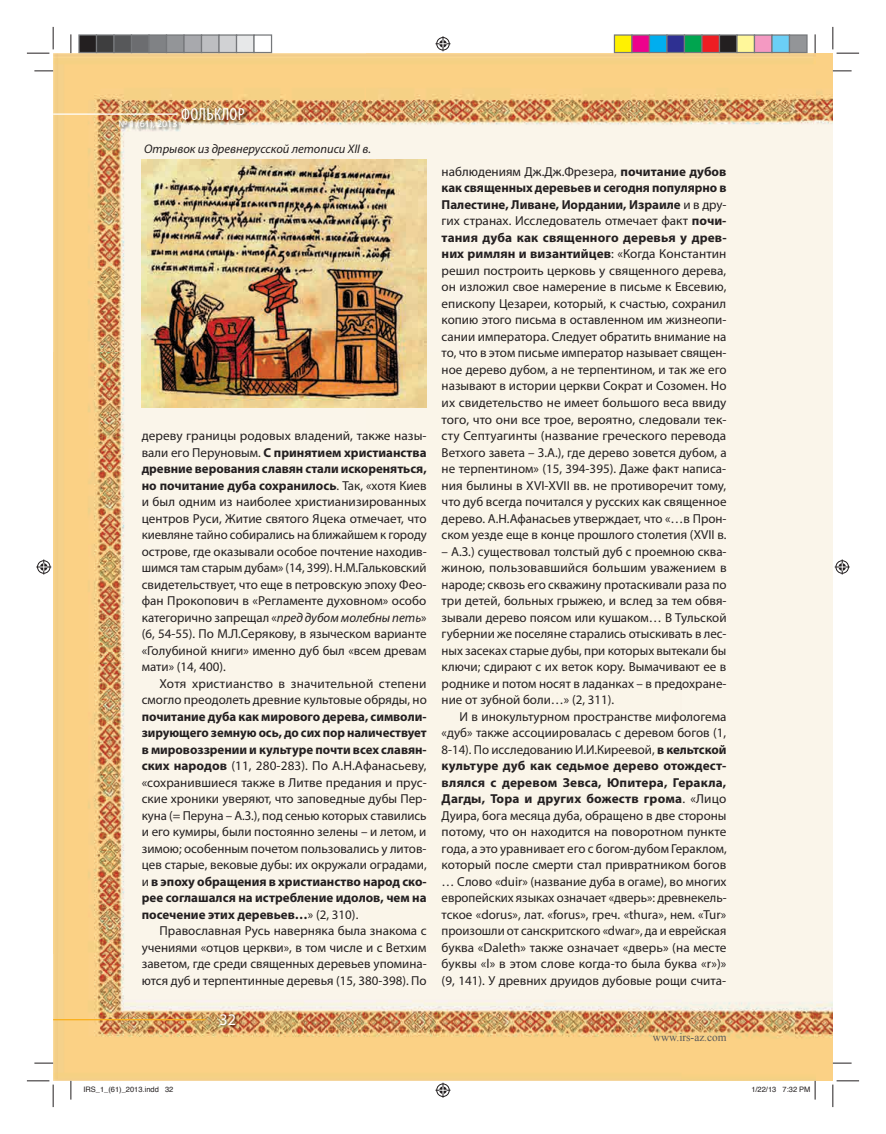
<style>
.page{position:relative;width:886px;height:1134px;background:#fff}
.page>*{position:absolute;margin:0;border:0;box-sizing:border-box;transform-origin:0 0}
.t1{font:16.25px "Myriad Pro";color:#fff}
.t2{font:13px/16.5px "Myriad Pro";color:#231f20;text-align:justify}
.t3{font:italic 12.5px "Myriad Pro";color:#231f20}
.t4{font:11.25px "Times New Roman";color:#57585a}
.t5{font:10px "Myriad Pro";color:#fff}
.t6{font:7.5px "Helvetica";color:#231f20}
.s1{font-weight:700}
.s2{font-style:italic}
</style>
<div class="page">
<img style="left:53px;top:53px;width:780px;height:1028px">
<img style="left:815px;top:53px;width:1px;height:1028px">
<img style="left:142px;top:160px;width:285px;height:247px">
<img style="left:220px;top:1013px;width:18px;height:14px">
<hr style="left:53px;top:1019px;width:153px;height:1px;background:#faaf18">
<hr style="left:53px;top:113px;width:125px;height:2px;background:#fff">
<img style="left:119px;top:120px;width:61px;height:12px">
<img style="left:183px;top:108px;width:66px;height:17px">
<svg style="left:34px;top:70px;width:19px;height:2px"></svg>
<svg style="left:833px;top:70px;width:18px;height:2px"></svg>
<svg style="left:34px;top:1062px;width:19px;height:2px"></svg>
<svg style="left:833px;top:1062px;width:18px;height:2px"></svg>
<svg style="left:70px;top:34px;width:2px;height:19px"></svg>
<svg style="left:70px;top:1081px;width:2px;height:18px"></svg>
<svg style="left:814px;top:34px;width:2px;height:19px"></svg>
<svg style="left:27px;top:27px;width:27px;height:27px"></svg>
<svg style="left:27px;top:1080px;width:27px;height:27px"></svg>
<svg style="left:832px;top:27px;width:27px;height:27px"></svg>
<svg style="left:832px;top:1080px;width:27px;height:27px"></svg>
<svg style="left:435px;top:36px;width:15px;height:15px"></svg>
<svg style="left:435px;top:1083px;width:15px;height:15px"></svg>
<svg style="left:36px;top:559px;width:15px;height:15px"></svg>
<svg style="left:835px;top:559px;width:15px;height:15px"></svg>
<div style="left:79px;top:35px;width:17px;height:18px;background:#231f20"></div>
<div style="left:78px;top:34px;width:19px;height:19px;border:1px solid #76787b"></div>
<div style="left:96px;top:35px;width:18px;height:18px;background:#3e3e3f"></div>
<div style="left:96px;top:34px;width:19px;height:19px;border:1px solid #76787b"></div>
<div style="left:114px;top:35px;width:17px;height:18px;background:#57585a"></div>
<div style="left:113px;top:34px;width:19px;height:19px;border:1px solid #76787b"></div>
<div style="left:131px;top:35px;width:18px;height:18px;background:#6c6d70"></div>
<div style="left:131px;top:34px;width:19px;height:19px;border:1px solid #76787b"></div>
<div style="left:149px;top:35px;width:17px;height:18px;background:#808285"></div>
<div style="left:148px;top:34px;width:19px;height:19px;border:1px solid #76787b"></div>
<div style="left:166px;top:35px;width:18px;height:18px;background:#939598"></div>
<div style="left:166px;top:34px;width:19px;height:19px;border:1px solid #76787b"></div>
<div style="left:184px;top:35px;width:17px;height:18px;background:#a8a9ad"></div>
<div style="left:183px;top:34px;width:19px;height:19px;border:1px solid #76787b"></div>
<div style="left:201px;top:35px;width:18px;height:18px;background:#bdbec1"></div>
<div style="left:201px;top:34px;width:19px;height:19px;border:1px solid #76787b"></div>
<div style="left:219px;top:35px;width:17px;height:18px;background:#d1d2d4"></div>
<div style="left:218px;top:34px;width:19px;height:19px;border:1px solid #76787b"></div>
<div style="left:236px;top:35px;width:18px;height:18px;background:#e7e8e9"></div>
<div style="left:236px;top:34px;width:19px;height:19px;border:1px solid #76787b"></div>
<div style="left:253px;top:34px;width:19px;height:19px;border:1px solid #76787b"></div>
<div style="left:614px;top:35px;width:18px;height:18px;background:#fff101"></div>
<div style="left:614px;top:34px;width:18px;height:19px;border:1px solid #76787b"></div>
<div style="left:632px;top:35px;width:17px;height:18px;background:#ed028c"></div>
<div style="left:631px;top:34px;width:19px;height:19px;border:1px solid #76787b"></div>
<div style="left:649px;top:35px;width:18px;height:18px;background:#00aeef"></div>
<div style="left:649px;top:34px;width:18px;height:19px;border:1px solid #76787b"></div>
<div style="left:667px;top:35px;width:17px;height:18px;background:#2e3092"></div>
<div style="left:666px;top:34px;width:19px;height:19px;border:1px solid #76787b"></div>
<div style="left:684px;top:35px;width:18px;height:18px;background:#00a54f"></div>
<div style="left:684px;top:34px;width:18px;height:19px;border:1px solid #76787b"></div>
<div style="left:702px;top:35px;width:17px;height:18px;background:#ee1d23"></div>
<div style="left:701px;top:34px;width:19px;height:19px;border:1px solid #76787b"></div>
<div style="left:719px;top:35px;width:18px;height:18px;background:#231f20"></div>
<div style="left:719px;top:34px;width:18px;height:19px;border:1px solid #76787b"></div>
<div style="left:737px;top:35px;width:17px;height:18px;background:#fff79a"></div>
<div style="left:736px;top:34px;width:19px;height:19px;border:1px solid #76787b"></div>
<div style="left:754px;top:35px;width:18px;height:18px;background:#f499c2"></div>
<div style="left:754px;top:34px;width:18px;height:19px;border:1px solid #76787b"></div>
<div style="left:772px;top:35px;width:17px;height:18px;background:#6bcff6"></div>
<div style="left:771px;top:34px;width:19px;height:19px;border:1px solid #76787b"></div>
<div style="left:789px;top:35px;width:18px;height:18px;background:#939598"></div>
<div style="left:789px;top:34px;width:18px;height:19px;border:1px solid #76787b"></div>
<svg style="left:814px;top:1081px;width:2px;height:18px"></svg>
<p class="t5" style="left:118px;top:120px;width:128px">№ 1 (61), 2013 <sup>ФОЛЬКЛОР</sup></p>
<p class="t3" style="left:144px;top:144px;width:228px">Отрывок из древнерусской летописи XII в.</p>
<p class="t2" style="left:142px;top:428px;width:286px">дереву границы родовых владений, также назы&shy;вали его Перуновым. <span class="s1">С принятием христианства древние верования славян стали искореняться, но почитание дуба сохранилось</span>. Так, «хотя Киев и был одним из наиболее христианизированных центров Руси, Житие святого Яцека отмечает, что киевляне тайно собирались на ближайшем к городу острове, где оказывали особое почтение находив&shy;шимся там старым дубам» (14, 399). Н.М.Гальковский свидетельствует, что еще в петровскую эпоху Фео&shy;фан Прокопович в «Регламенте духовном» особо категорично запрещал «<span class="s2">пред дубом молебны петь</span>» (6, 54-55). По М.Л.Серякову, в языческом варианте «Голубиной книги» именно дуб был «всем древам мати» (14, 400).</p>
<p class="t2" style="left:142px;top:676px;width:287px;text-align:right">Хотя христианство в значительной степени смогло преодолеть древние культовые обряды, но</p>
<p class="t2" style="left:142px;top:709px;width:286px"><span class="s1">почитание дуба как мирового дерева, символи&shy;зирующего земную ось, до сих пор наличествует в мировоззрении и культуре почти всех славян&shy;ских народов</span> (11, 280-283). По А.Н.Афанасьеву, «сохранившиеся также в Литве предания и прус&shy;ские хроники уверяют, что заповедные дубы Пер&shy;куна (= Перуна – А.З.), под сенью которых ставились и его кумиры, были постоянно зелены – и летом, и зимою; особенным почетом пользовались у литов&shy;цев старые, вековые дубы: их окружали оградами, и <span class="s1">в эпоху обращения в христианство народ ско&shy;рее соглашался на истребление идолов, чем на посечение этих деревьев…</span>» (2, 310).</p>
<p class="t2" style="left:142px;top:923px;width:286px;text-indent:18px">Православная Русь наверняка была знакома с учениями «отцов церкви», в том числе и с Ветхим заветом, где среди священных деревьев упомина&shy;ются дуб и терпентинные деревья (15, 380-398). По</p>
<p class="t1" style="left:219px;top:1013px;width:18px">32</p>
<p class="t2" style="left:442px;top:164px;width:286px">наблюдениям Дж.Дж.Фрезера, <span class="s1">почитание дубов как священных деревьев и сегодня популярно в Палестине, Ливане, Иордании, Израиле</span> и в дру&shy;гих странах. Исследователь отмечает факт <span class="s1">почи&shy;тания дуба как священного деревья у древ&shy;них римлян и византийцев</span>: «Когда Константин решил построить церковь у священного дерева, он изложил свое намерение в письме к Евсевию, епископу Цезареи, который, к счастью, сохранил копию этого письма в оставленном им жизнеопи&shy;сании императора. Следует обратить внимание на то, что в этом письме император называет священ&shy;ное дерево дубом, а не терпентином, и так же его называют в истории церкви Сократ и Созомен. Но их свидетельство не имеет большого веса ввиду того, что они все трое, вероятно, следовали тек&shy;сту Септуагинты (название греческого перевода Ветхого завета – З.А.), где дерево зовется дубом, а не терпентином» (15, 394-395). Даже факт написа&shy;ния былины в XVI-XVII вв. не противоречит тому, что дуб всегда почитался у русских как священное дерево. А.Н.Афанасьев утверждает, что «…в Прон&shy;ском уезде еще в конце прошлого столетия (XVII в.</p>
<p class="t2" style="left:442px;top:544px;width:286px">– А.З.) существовал толстый дуб с проемною сква&shy;жиною, пользовавшийся большим уважением в народе; сквозь его скважину протаскивали раза по три детей, больных грыжею, и вслед за тем обвя&shy;зывали дерево поясом или кушаком… В Тульской губернии же поселяне старались отыскивать в лес&shy;ных засеках старые дубы, при которых вытекали бы ключи; сдирают с их веток кору. Вымачивают ее в роднике и потом носят в ладанках – в предохране&shy;ние от зубной боли…» (2, 311).</p>
<p class="t2" style="left:442px;top:709px;width:287px;text-indent:18px">И в инокультурном пространстве мифологема «дуб» также ассоциировалась с деревом богов (1, 8-14). По исследованию И.И.Киреевой, <span class="s1">в кельтской культуре дуб как седьмое дерево отождест&shy;влялся с деревом Зевса, Юпитера, Геракла, Дагды, Тора и других божеств грома</span>. «Лицо Дуира, бога месяца дуба, обращено в две стороны потому, что он находится на поворотном пункте года, а это уравнивает его с богом-дубом Гераклом, который после смерти стал привратником богов … Слово «duir» (название дуба в огаме), во многих европейских языках означает «дверь»: древнекель&shy;тское «dorus», лат. «forus», греч. «thura», нем. «Tur» произошли от санскритского «dwar», да и еврейская буква «Daleth» также означает «дверь» (на месте буквы «l» в этом слове когда-то была буква «r»)» (9, 141). У древних друидов дубовые рощи счита-</p>
<p class="t4" style="left:653px;top:1030px;width:75px">www.irs-az.com</p>
<p class="t6" style="left:83px;top:1084px;width:92px">IRS_1_(61)_2013.indd 32</p>
<p class="t6" style="left:751px;top:1084px;width:61px">1/22/13 7:32 PM</p>
</div>
